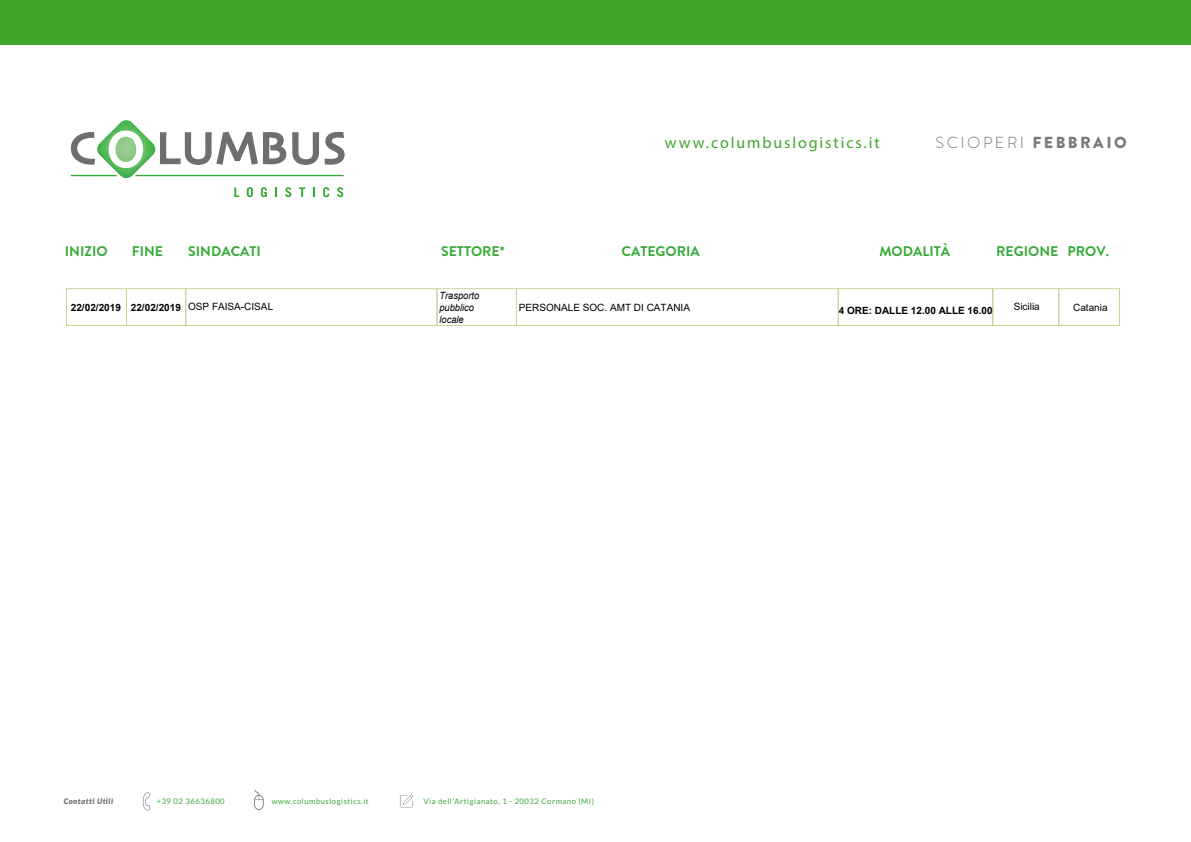
<style>
.page{position:relative;width:1191px;height:842px;background:#fff}
.page>*{position:absolute;margin:0;border:0;box-sizing:border-box;transform-origin:0 0}
.t1{font:16px "Myriad Pro";letter-spacing:.12em;color:#40a52b}
.t2{font:300 16px "Brandon Grotesque";letter-spacing:.155em;color:#77787b}
.t3{font:700 14px "Brandon Grotesque";color:#35a936}
.t4{font:700 10px "Arial";color:#000}
.t5{font:10px "Arial";color:#000}
.t6{font:italic 10px/12px "Arial";color:#000;scale:.93 1}
.t7{font:7.7px "Lato";letter-spacing:.065em;color:#35a936}
.t8{font:italic 900 7.7px "Lato";letter-spacing:.065em;color:#6d6e70}
.s1{font-weight:900}
.s2{font-weight:400}
</style>
<div class="page">
<svg style="left:234px;top:187px;width:5px;height:10px"></svg>
<svg style="left:247px;top:187px;width:6px;height:10px"></svg>
<svg style="left:261px;top:187px;width:6px;height:10px"></svg>
<svg style="left:275px;top:187px;width:2px;height:10px"></svg>
<svg style="left:285px;top:187px;width:6px;height:10px"></svg>
<svg style="left:299px;top:187px;width:6px;height:10px"></svg>
<svg style="left:313px;top:187px;width:2px;height:10px"></svg>
<svg style="left:323px;top:187px;width:6px;height:10px"></svg>
<svg style="left:337px;top:187px;width:6px;height:10px"></svg>
<svg style="left:155px;top:175px;width:189px;height:1px"></svg>
<svg style="left:71px;top:175px;width:26px;height:1px"></svg>
<img style="left:97px;top:120px;width:58px;height:58px">
<svg style="left:109px;top:131px;width:34px;height:37px"></svg>
<svg style="left:71px;top:132px;width:24px;height:33px"></svg>
<svg style="left:160px;top:132px;width:185px;height:33px"></svg>
<svg style="left:254px;top:790px;width:10px;height:20px"></svg>
<svg style="left:400px;top:794px;width:14px;height:14px"></svg>
<svg style="left:142px;top:792px;width:8px;height:19px"></svg>
<div style="left:0;top:0;width:1191px;height:45px;background:#40a52b"></div>
<div style="left:66px;top:289px;width:61px;height:37px;border:1px solid #c4d79b"></div>
<div style="left:126px;top:289px;width:60px;height:37px;border:1px solid #c4d79b"></div>
<div style="left:186px;top:289px;width:251px;height:37px;border:1px solid #c4d79b"></div>
<div style="left:437px;top:289px;width:80px;height:37px;border:1px solid #c4d79b"></div>
<div style="left:516px;top:289px;width:322px;height:37px;border:1px solid #c4d79b"></div>
<div style="left:838px;top:289px;width:155px;height:37px;border:1px solid #c4d79b"></div>
<div style="left:993px;top:289px;width:66px;height:37px;border:1px solid #c4d79b"></div>
<div style="left:1059px;top:289px;width:61px;height:37px;border:1px solid #c4d79b"></div>
<h1 class="t1" style="left:665px;top:133px;width:216px">www.columbuslogistics.it</h1>
<h1 class="t2" style="left:936px;top:132px;width:193px">SCIOPERI <span class="s1">FEBBRAIO</span></h1>
<h2 class="t3" style="left:65px;top:241px;width:44px">INIZIO</h2>
<h2 class="t3" style="left:132px;top:241px;width:33px">FINE</h2>
<h2 class="t3" style="left:188px;top:241px;width:74px">SINDACATI</h2>
<h2 class="t3" style="left:441px;top:241px;width:65px">SETTORE*</h2>
<h2 class="t3" style="left:621px;top:241px;width:80px">CATEGORIA</h2>
<h2 class="t3" style="left:879px;top:241px;width:72px">MODALITÀ</h2>
<h2 class="t3" style="left:996px;top:241px;width:114px">REGIONE PROV.</h2>
<p class="t4" style="left:71px;top:300px;width:204px">22/02/2019 22/02/2019 <span class="s2">OSP FAISA-CISAL</span></p>
<p class="t6" style="left:439px;top:290px;width:44px">Trasporto pubblico locale</p>
<p class="t5" style="left:519px;top:300px;width:173px">PERSONALE SOC. AMT DI CATANIA</p>
<p class="t4" style="left:839px;top:303px;width:155px">4 ORE: DALLE 12.00 ALLE 16.00</p>
<p class="t5" style="left:1014px;top:300px;width:28px">Sicilia</p>
<p class="t5" style="left:1073px;top:301px;width:36px">Catania</p>
<p class="t8" style="left:64px;top:796px;width:51px">Contatti Utili</p>
<p class="t7" style="left:157px;top:797px;width:70px">+39 02 36636800</p>
<p class="t7" style="left:272px;top:797px;width:99px">www.columbuslogistics.it</p>
<p class="t7" style="left:424px;top:797px;width:172px">Via dell’Artigianato, 1 - 20032 Cormano (MI)</p>
</div>
